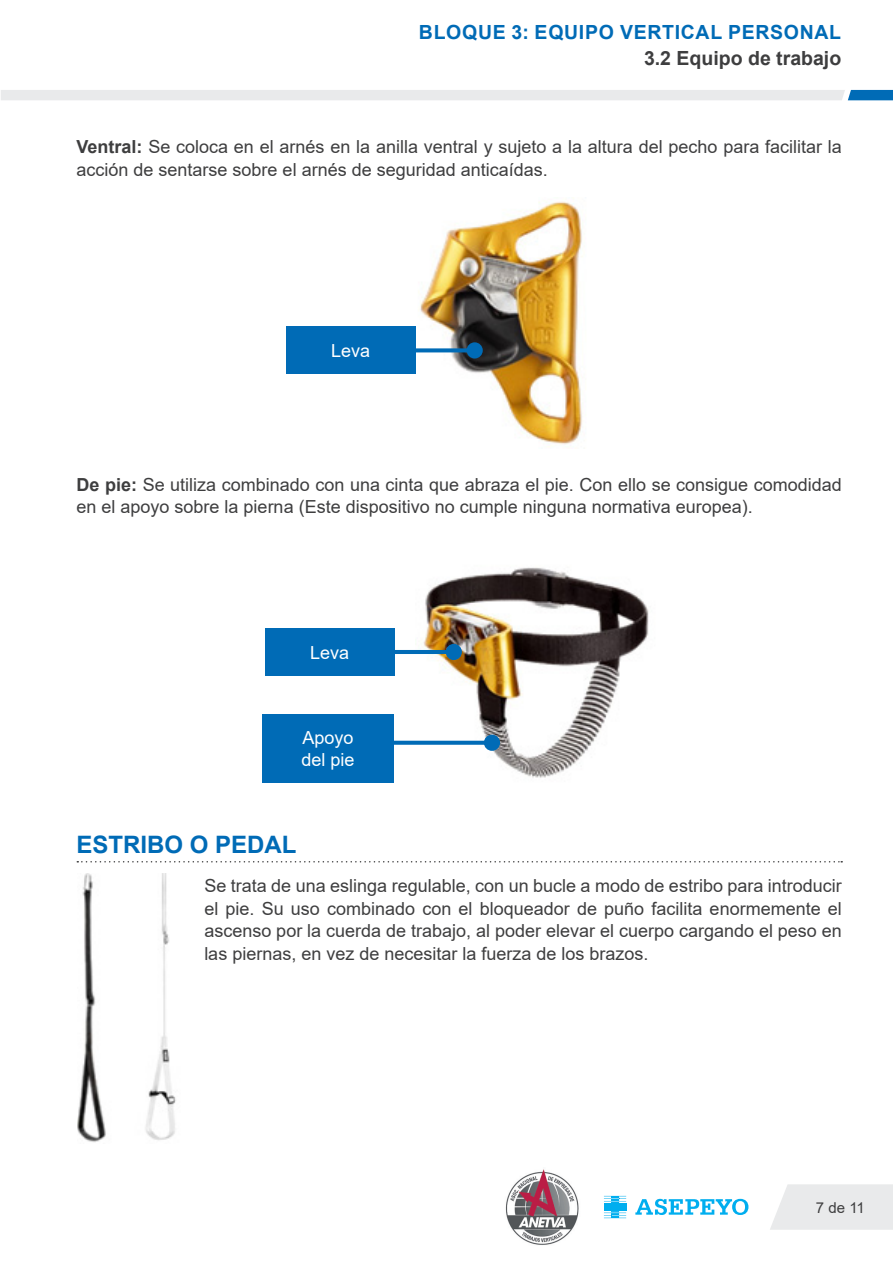
<style>
.page{position:relative;width:893px;height:1263px;background:#fff}
.page>*{position:absolute;margin:0;border:0;box-sizing:border-box;transform-origin:0 0}
.Titulo{font:700 24px "Arial";color:#006bb6}
.t1{font:700 19.5px "Arial";letter-spacing:.035em;color:#006bb6}
.t2{font:700 19.5px "Arial";color:#3e3e3f}
.t3{font:18px/22.5px "Arial";color:#3e3e3f}
.t4{font:18px/22.5px "Arial";color:#fff}
.t5{font:15px "Arial";color:#3e3e3f}
.s1{font-weight:700}
</style>
<div class="page">
<svg style="left:770px;top:1184px;width:123px;height:46px;background:#eaebec"></svg>
<div style="left:1px;top:90px;width:892px;height:10px;background:#e9eaeb"></div>
<hr style="left:604px;top:1206px;width:22px;height:2px;background:#00aeef">
<svg style="left:604px;top:1211px;width:22px;height:7px"></svg>
<svg style="left:604px;top:1196px;width:22px;height:7px"></svg>
<hr style="left:604px;top:1208px;width:22px;height:2px;background:#00aeef">
<hr style="left:604px;top:1203px;width:22px;height:2px;background:#00aeef">
<svg style="left:635px;top:1199px;width:113px;height:16px"></svg>
<img style="left:505px;top:1169px;width:74px;height:76px">
<svg style="left:77px;top:861px;width:765px;height:1px"></svg>
<img style="left:394px;top:201px;width:189px;height:246px">
<svg style="left:416px;top:348px;width:51px;height:4px"></svg>
<div style="left:467px;top:342px;width:16px;height:16px;background:#006bb6;border-radius:50%"></div>
<div style="left:286px;top:327px;width:130px;height:47px;background:#006bb6"></div>
<img style="left:415px;top:567px;width:234px;height:211px">
<svg style="left:394px;top:741px;width:90px;height:4px"></svg>
<div style="left:484px;top:735px;width:16px;height:16px;background:#006bb6;border-radius:50%"></div>
<hr style="left:281px;top:650px;width:173px;height:4px;background:#006bb6">
<div style="left:446px;top:644px;width:16px;height:16px;background:#006bb6;border-radius:50%"></div>
<div style="left:265px;top:628px;width:130px;height:48px;background:#006bb6"></div>
<div style="left:262px;top:714px;width:132px;height:69px;background:#006bb6"></div>
<img style="left:77px;top:873px;width:99px;height:269px">
<p class="t1" style="left:419px;top:18px;width:424px">BLOQUE 3: EQUIPO VERTICAL PERSONAL</p>
<p class="t2" style="left:644px;top:45px;width:199px">3.2 Equipo de trabajo</p>
<p class="t3" style="left:77px;top:136px;width:767px"><span class="s1">Ventral:</span> Se coloca en el arnés en la anilla ventral y sujeto a la altura del pecho para facilitar la acción de sentarse sobre el arnés de seguridad anticaídas.</p>
<p class="t4" style="left:331px;top:339px;width:41px">Leva</p>
<p class="t3" style="left:77px;top:473px;width:767px"><span class="s1">De pie:</span> Se utiliza combinado con una cinta que abraza el pie. Con ello se consigue comodidad en el apoyo sobre la pierna (Este dispositivo no cumple ninguna normativa europea).</p>
<p class="t4" style="left:310px;top:641px;width:41px">Leva</p>
<p class="t4" style="left:301px;top:726px;width:55px">Apoyo del pie</p>
<p class="Titulo" style="left:77px;top:827px;width:222px">ESTRIBO O PEDAL</p>
<p class="t3" style="left:204px;top:874px;width:639px;text-align:justify">Se trata de una eslinga regulable, con un bucle a modo de estribo para introducir el pie. Su uso combinado con el bloqueador de puño facilita enormemente el ascenso por la cuerda de trabajo, al poder elevar el cuerpo cargando el peso en las piernas, en vez de necesitar la fuerza de los brazos.</p>
<p class="t5" style="left:816px;top:1197px;width:50px">7 de 11</p>
</div>
